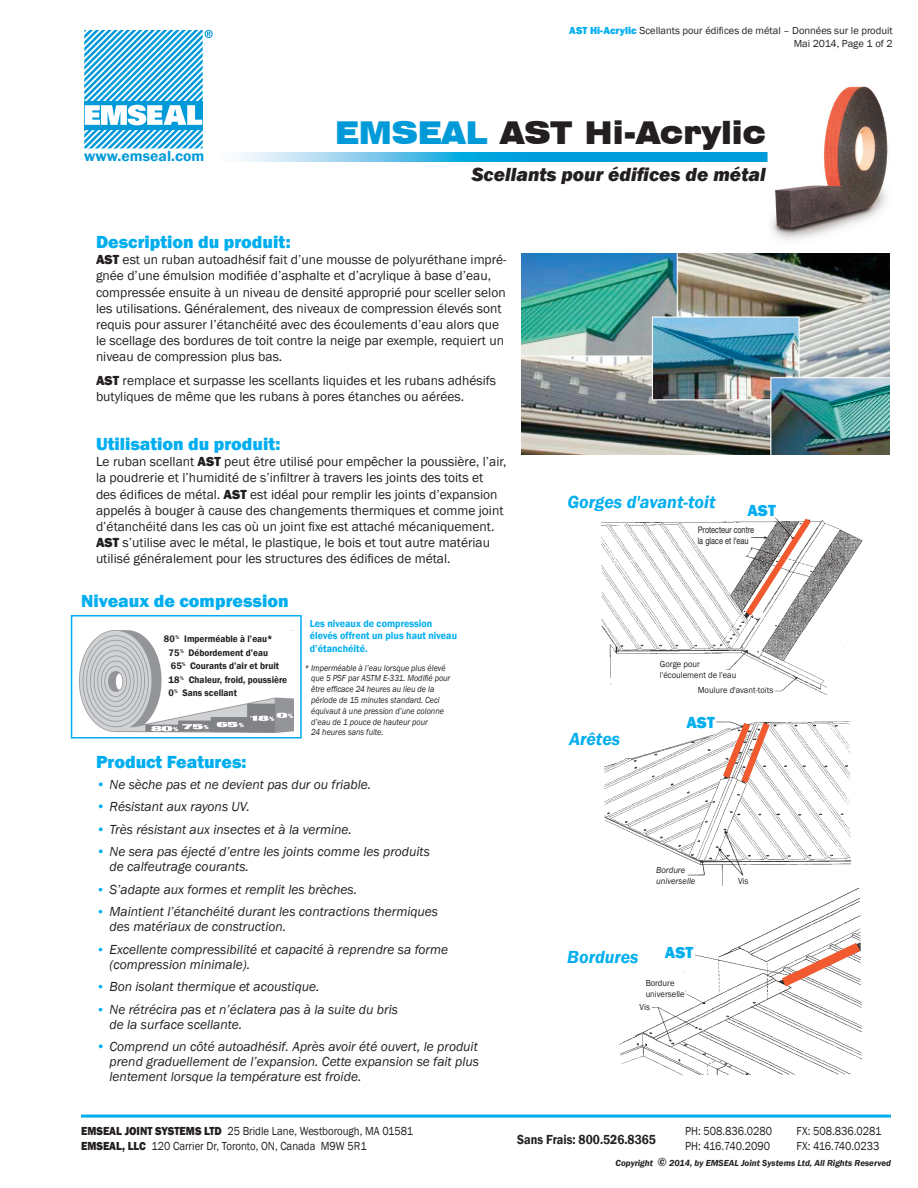
<style>
.page{position:relative;width:918px;height:1188px;background:#fff}
.page>*{position:absolute;margin:0;border:0;box-sizing:border-box;transform-origin:0 0}
.t1{font:900 expanded 31.5px "Swiss 721 BT";color:#231f20;scale:.85 1}
.t2{font:italic 800 19.5px "Franklin Gothic";color:#231f20}
.t3{font:800 18px "Franklin Gothic";color:#00aeef}
.t4{font:italic 600 18px "Franklin Gothic";color:#00aeef}
.t5{font:800 16.5px "Franklin Gothic";letter-spacing:.005em;color:#00aeef}
.t6{font:600 15px "Franklin Gothic";color:#009ad9;scale:1.04 1}
.t7{font:13.5px/16.2px "Franklin Gothic";color:#231f20}
.t8{font:italic 13.5px/15px "Franklin Gothic";color:#231f20}
.t9{font:600 13.5px "Franklin Gothic";color:#231f20;scale:.9 1}
.t10{font:12px "Franklin Gothic";color:#231f20;scale:.9 1}
.t11{font:10.5px/12.6px "Franklin Gothic";color:#231f20;text-align:right}
.t12{font:600 10.5px/12.6px "Franklin Gothic";color:#00aeef;scale:.95 1}
.t13{font:600 9.75px/13.5px "Franklin Gothic";color:#231f20;scale:.95 1}
.t14{font:italic 9px/10.8px "Franklin Gothic";color:#231f20;scale:.9 1}
.t15{font:9px/10.8px "Franklin Gothic";color:#231f20;scale:.95 1}
.t16{font:italic 600 9px "Franklin Gothic";color:#231f20}
.t17{font:condensed 9px/10.8px "Helvetica";color:#231f20}
.t18{font:italic 9px/10.8px "Franklin Gothic";color:#231f20;scale:.95 1}
.s1{font-weight:800;color:#00aeef}
.s2{color:#009ad9}
.s3{font-weight:800}
.s4{color:#00aeef}
.s5{font-size:12.75px;color:#00aeef}
.s6{font-size:12px}
</style>
<div class="page">
<hr style="left:81px;top:1115px;width:810px;height:3px;background:#00aeef">
<svg style="left:84px;top:29px;width:129px;height:121px"></svg>
<img style="left:80px;top:631px;width:213px;height:101px">
<img style="left:602px;top:520px;width:260px;height:175px">
<img style="left:238px;top:152px;width:530px;height:10px">
<img style="left:521px;top:254px;width:369px;height:201px">
<img style="left:619px;top:889px;width:243px;height:186px">
<img style="left:604px;top:721px;width:247px;height:165px">
<div style="left:618px;top:934px;width:76px;height:29px;background:#fff"></div>
<div style="left:608px;top:973px;width:78px;height:28px;background:#fff"></div>
<div style="left:644px;top:709px;width:72px;height:25px;background:#fff"></div>
<div style="left:604px;top:867px;width:56px;height:31px;background:#fff"></div>
<img style="left:652px;top:1001px;width:33px;height:1px">
<div style="left:71px;top:615px;width:231px;height:124px;border:2px solid #00aeef"></div>
<div style="left:698px;top:525px;width:53px;height:18px;background:#fff"></div>
<div style="left:659px;top:656px;width:67px;height:18px;background:#fff"></div>
<div style="left:732px;top:683px;width:43px;height:11px;background:#fff"></div>
<div style="left:653px;top:865px;width:35px;height:17px;background:#fff"></div>
<div style="left:744px;top:872px;width:61px;height:10px;background:#fff"></div>
<div style="left:617px;top:1001px;width:35px;height:20px;background:#fff"></div>
<div style="left:734px;top:544px;width:14px;height:11px;background:#fff"></div>
<svg style="left:718px;top:721px;width:57px;height:69px"></svg>
<svg style="left:772px;top:935px;width:90px;height:59px"></svg>
<svg style="left:740px;top:512px;width:77px;height:110px"></svg>
<img style="left:770px;top:86px;width:126px;height:162px">
<p class="t6" style="left:84px;top:147px;width:117px">www.emseal.com</p>
<p class="t11" style="left:569px;top:25px;width:325px"><span class="s1">AST Hi-Acrylic</span> Scellants pour édifices de métal – Données sur le produit<br>Mai 2014, Page 1 of 2</p>
<h1 class="t1" style="left:335px;top:113px;width:508px"><span class="s2">EMSEAL</span> AST Hi-Acrylic</h1>
<h2 class="t2" style="left:472px;top:161px;width:296px">Scellants pour édifices de métal</h2>
<h3 class="t3" style="left:96px;top:230px;width:196px">Description du produit:</h3>
<p class="t7" style="left:96px;top:252px;width:412px"><span class="s3">AST</span> est un ruban autoadhésif fait d’une mousse de polyuréthane impré&shy;gnée d’une émulsion modifiée d’asphalte et d’acrylique à base d’eau, compressée ensuite à un niveau de densité approprié pour sceller selon les utilisations. Généralement, des niveaux de compression élevés sont requis pour assurer l’étanchéité avec des écoulements d’eau alors que le scellage des bordures de toit contre la neige par exemple, requiert un niveau de compression plus bas.</p>
<p class="t7" style="left:96px;top:373px;width:402px"><span class="s3">AST</span> remplace et surpasse les scellants liquides et les rubans adhésifs butyliques de même que les rubans à pores étanches ou aérées.</p>
<h3 class="t3" style="left:96px;top:432px;width:186px">Utilisation du produit:</h3>
<p class="t7" style="left:96px;top:454px;width:412px">Le ruban scellant <span class="s3">AST</span> peut être utilisé pour empêcher la poussière, l’air, la poudrerie et l’humidité de s’infiltrer à travers les joints des toits et des édifices de métal. <span class="s3">AST</span> est idéal pour remplir les joints d’expansion appelés à bouger à cause des changements thermiques et comme joint d’étanchéité dans les cas où un joint fixe est attaché mécaniquement.<br><span class="s3">AST</span> s’utilise avec le métal, le plastique, le bois et tout autre matériau utilisé généralement pour les structures des édifices de métal.</p>
<h3 class="t3" style="left:81px;top:589px;width:209px">Niveaux de compression</h3>
<h3 class="t4" style="left:567px;top:490px;width:150px">Gorges d'avant-toit</h3>
<p class="t5" style="left:747px;top:500px;width:30px">AST</p>
<p class="t17" style="left:698px;top:524px;width:58px">Protecteur contre la glace et l'eau</p>
<p class="t13" style="left:169px;top:633px;width:126px;text-indent:-5px">80<sup>%</sup> Imperméable à l’eau*<br>75<sup>%</sup> Débordement d’eau<br>65<sup>%</sup> Courants d’air et bruit<br>18<sup>%</sup> Chaleur, froid, poussière<br>0<sup>%</sup> Sans scellant</p>
<p class="t12" style="left:310px;top:617px;width:157px">Les niveaux de compression élevés offrent un plus haut niveau d’étanchéité.</p>
<p class="t14" style="left:311px;top:662px;width:156px;text-indent:-7px">* Imperméable à l’eau lorsque plus élevé que 5 PSF par ASTM E-331. Modifié pour être efficace 24 heures au lieu de la période de 15 minutes standard. Ceci équivaut à une pression d’une colonne d’eau de 1 pouce de hauteur pour<br>24 heures sans fuite.</p>
<p class="t15" style="left:660px;top:659px;width:82px">Gorge pour l'écoulement de l'eau</p>
<p class="t15" style="left:698px;top:685px;width:81px">Moulure d'avant-toits</p>
<p class="t5" style="left:686px;top:712px;width:30px">AST</p>
<h3 class="t4" style="left:569px;top:727px;width:53px">Arêtes</h3>
<h3 class="t3" style="left:96px;top:750px;width:152px">Product Features:</h3>
<p class="t8" style="left:96px;top:777px;width:277px"><span class="s4">•</span> Ne sèche pas et ne devient pas dur ou friable.</p>
<p class="t8" style="left:96px;top:799px;width:155px"><span class="s4">•</span> Résistant aux rayons UV.</p>
<p class="t8" style="left:96px;top:822px;width:258px"><span class="s4">•</span> Très résistant aux insectes et à la vermine.</p>
<p class="t8" style="left:110px;top:844px;width:322px;text-indent:-14px"><span class="s4">•</span> Ne sera pas éjecté d’entre les joints comme les produits de calfeutrage courants.</p>
<p class="t8" style="left:96px;top:882px;width:263px"><span class="s5">•</span> S’adapte aux formes et remplit les brèches.</p>
<p class="t8" style="left:110px;top:904px;width:330px;text-indent:-14px"><span class="s5">•</span> Maintient l’étanchéité durant les contractions thermiques des matériaux de construction.</p>
<p class="t8" style="left:110px;top:942px;width:340px;text-indent:-14px"><span class="s5">•</span> Excellente compressibilité et capacité à reprendre sa forme (compression minimale).</p>
<p class="t8" style="left:96px;top:979px;width:225px"><span class="s5">•</span> Bon isolant thermique et acoustique.</p>
<p class="t8" style="left:110px;top:1002px;width:290px;text-indent:-14px"><span class="s5">•</span> Ne rétrécira pas et n’éclatera pas à la suite du bris de la surface scellante.</p>
<p class="t8" style="left:110px;top:1039px;width:371px;text-align:justify;text-indent:-14px"><span class="s4">•</span> Comprend un côté autoadhésif. Après avoir été ouvert, le produit prend graduellement de l’expansion. Cette expansion se fait plus lentement lorsque la température est froide.</p>
<p class="t18" style="left:656px;top:865px;width:43px">Bordure universelle</p>
<p class="t15" style="left:738px;top:876px;width:13px">Vis</p>
<h3 class="t4" style="left:567px;top:945px;width:73px">Bordures</h3>
<p class="t5" style="left:665px;top:942px;width:30px">AST</p>
<p class="t15" style="left:646px;top:978px;width:43px">Bordure universelle</p>
<p class="t15" style="left:640px;top:1001px;width:13px">Vis</p>
<p class="t10" style="left:81px;top:1123px;width:370px"><span class="s3">EMSEAL JOINT SYSTEMS LTD</span> 25 Bridle Lane, Westborough, MA 01581</p>
<p class="t10" style="left:685px;top:1123px;width:98px">PH: 508.836.0280</p>
<p class="t10" style="left:797px;top:1123px;width:96px">FX: 508.836.0281</p>
<p class="t10" style="left:81px;top:1138px;width:319px"><span class="s3">EMSEAL, LLC</span> 120 Carrier Dr, Toronto, ON, Canada M9W 5R1</p>
<p class="t10" style="left:685px;top:1138px;width:96px">PH: 416.740.2090</p>
<p class="t10" style="left:797px;top:1138px;width:94px">FX: 416.740.0233</p>
<p class="t16" style="left:615px;top:1157px;width:277px">Copyright <span class="s6">©</span> 2014, by EMSEAL Joint Systems Ltd, All Rights Reserved</p>
<p class="t9" style="left:517px;top:1132px;width:156px">Sans Frais: 800.526.8365</p>
</div>
